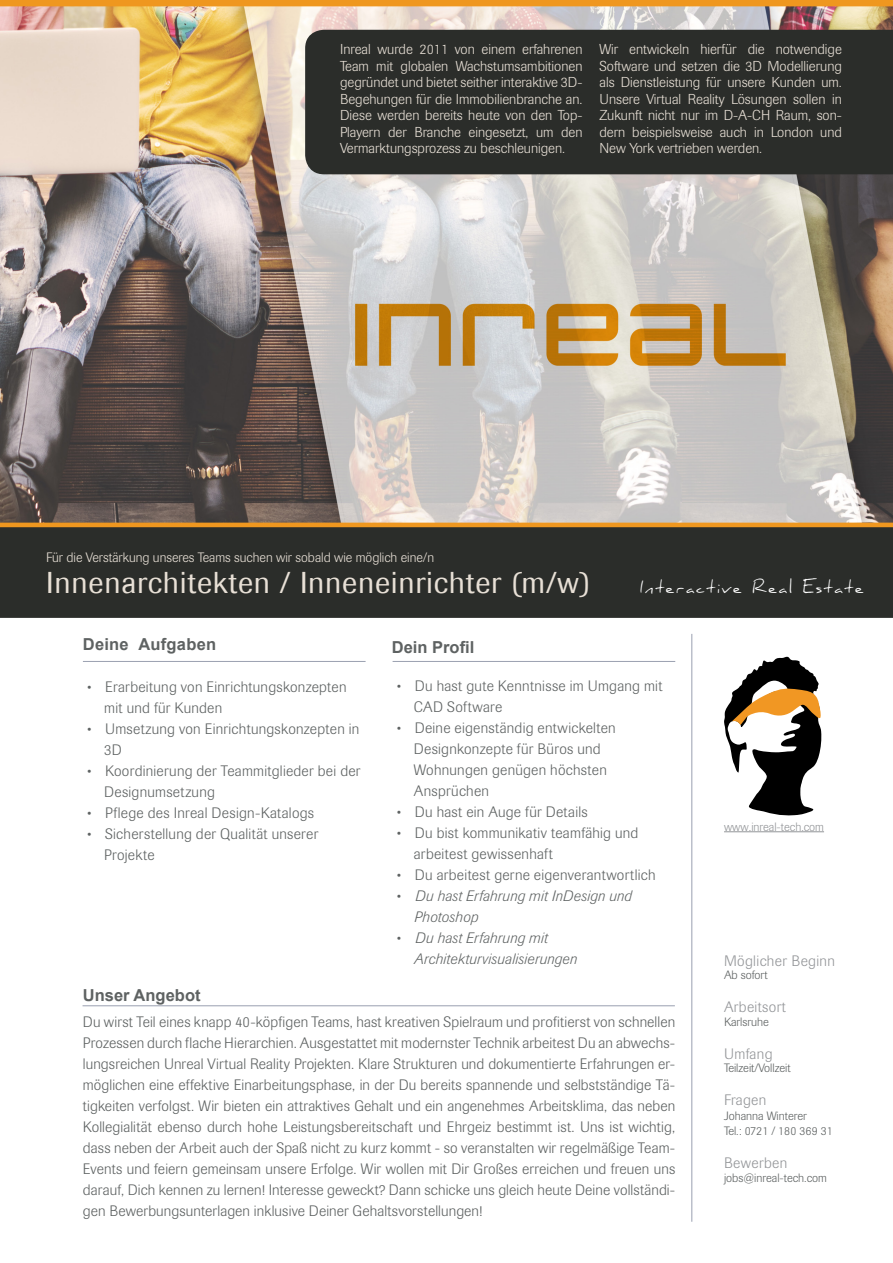
<style>
.page{position:relative;width:893px;height:1263px;background:#fff}
.page>*{position:absolute;margin:0;border:0;box-sizing:border-box;transform-origin:0 0}
.t1{font:30px "Imago";letter-spacing:.025em;color:#e8e0d6}
.t2{font:16.65px "Daniel";letter-spacing:.1em;color:#fff}
.t3{font:700 16.5px "Arial";color:#5e6262}
.t4{font:300 15px/21px "Imago";letter-spacing:.015em;color:#5e6262}
.t5{font:italic 300 15px/21px "Imago";letter-spacing:.02em;color:#5e6262}
.t6{font:300 15px "Imago";letter-spacing:.025em;color:#939598}
.t7{font:300 14.25px/16.5px "Imago";color:#e8e0d6;text-align:justify}
.t8{font:300 13.5px "Imago";color:#e8e0d6}
.t9{font:300 12px "Imago";color:#5e6262}
.t10{font:300 12px "Imago";color:#939598}
.s1{font-size:13.5px}
.s2{font-style:normal;font-size:13.5px}
</style>
<div class="page">
<img style="left:0;top:6px;width:892px;height:517px">
<hr style="left:692px;top:634px;width:1px;height:588px;background:#9aa0b0">
<hr style="left:83px;top:1005px;width:592px;height:1px;background:#9aa0b0">
<hr style="left:83px;top:661px;width:283px;height:1px;background:#9aa0b0">
<hr style="left:393px;top:661px;width:282px;height:1px;background:#9aa0b0">
<hr style="left:724px;top:831px;width:100px;height:1px;background:#939598">
<div style="left:0;top:0;width:893px;height:6px;background:#ef971f"></div>
<hr style="left:0;top:523px;width:893px;height:4px;background:#ef971f">
<div style="left:0;top:527px;width:893px;height:91px;background:#2b2d2a"></div>
<svg style="left:724px;top:656px;width:98px;height:160px"></svg>
<div style="left:305px;top:30px;width:588px;height:144px;background:#2b2d2a"></div>
<p class="t7" style="left:340px;top:42px;width:244px">Inreal wurde 2011 von einem erfahrenen Team mit globalen Wachstumsambitionen gegründet und bietet seither interaktive 3D-</p>
<p class="t7" style="left:340px;top:91px;width:244px">Begehungen für die Immobilienbranche an.<br>Diese werden bereits heute von den Top-Playern der Branche eingesetzt, um den Vermarktungsprozess zu beschleunigen.</p>
<p class="t7" style="left:599px;top:42px;width:244px">Wir entwickeln hierfür die notwendige Software und setzen die 3D Modellierung als Dienstleistung für unsere Kunden um.<br>Unsere Virtual Reality Lösungen sollen in</p>
<p class="t7" style="left:599px;top:108px;width:244px">Zukunft nicht nur im D-A-CH Raum, son&shy;dern beispielsweise auch in London und New York vertrieben werden.</p>
<p class="t8" style="left:46px;top:549px;width:389px">Für die Verstärkung unseres Teams suchen wir sobald wie möglich eine/n</p>
<p class="t1" style="left:46px;top:565px;width:545px">Innenarchitekten / Inneneinrichter (m/w)</p>
<p class="t2" style="left:640px;top:577px;width:225px">Interactive Real Estate</p>
<p class="t3" style="left:83px;top:633px;width:135px">Deine Aufgaben</p>
<p class="t4" style="left:104px;top:677px;width:244px;text-indent:-17px"><span class="s1">•</span> Erarbeitung von Einrichtungskonzepten mit und für Kunden</p>
<p class="t4" style="left:104px;top:719px;width:257px;text-indent:-17px"><span class="s1">•</span> Umsetzung von Einrichtungskonzepten in<br>3D</p>
<p class="t4" style="left:104px;top:761px;width:258px;text-indent:-17px"><span class="s1">•</span> Koordinierung der Teammitglieder bei der<br>Designumsetzung</p>
<p class="t4" style="left:87px;top:803px;width:228px"><span class="s1">•</span> Pflege des Inreal Design-Katalogs</p>
<p class="t4" style="left:104px;top:824px;width:216px;text-indent:-17px"><span class="s1">•</span> Sicherstellung der Qualität unserer<br>Projekte</p>
<p class="t3" style="left:83px;top:983px;width:119px">Unser Angebot</p>
<p class="t3" style="left:392px;top:636px;width:84px">Dein Profil</p>
<p class="t4" style="left:414px;top:675px;width:250px;text-indent:-17px"><span class="s1">•</span> Du hast gute Kenntnisse im Umgang mit<br>CAD Software</p>
<p class="t4" style="left:414px;top:717px;width:203px;text-indent:-17px"><span class="s1">•</span> Deine eigenständig entwickelten<br>Designkonzepte für Büros und<br>Wohnungen genügen höchsten<br>Ansprüchen</p>
<p class="t4" style="left:397px;top:801px;width:192px"><span class="s1">•</span> Du hast ein Auge für Details</p>
<p class="t4" style="left:414px;top:822px;width:226px;text-indent:-17px"><span class="s1">•</span> Du bist kommunikativ teamfähig und arbeitest gewissenhaft</p>
<p class="t4" style="left:397px;top:864px;width:260px"><span class="s1">•</span> Du arbeitest gerne eigenverantwortlich</p>
<p class="t5" style="left:414px;top:885px;width:219px;text-indent:-17px"><span class="s2">•</span> Du hast Erfahrung mit InDesign und<br>Photoshop</p>
<p class="t5" style="left:414px;top:927px;width:164px;text-indent:-17px"><span class="s2">•</span> Du hast Erfahrung mit<br>Architekturvisualisierungen</p>
<p class="t4" style="left:83px;top:1012px;width:594px;text-align:justify">Du wirst Teil eines knapp 40-köpfigen Teams, hast kreativen Spielraum und profitierst von schnellen Prozessen durch flache Hierarchien. Ausgestattet mit modernster Technik arbeitest Du an abwechs&shy;lungsreichen Unreal Virtual Reality Projekten. Klare Strukturen und dokumentierte Erfahrungen er&shy;möglichen eine effektive Einarbeitungsphase, in der Du bereits spannende und selbstständige Tä&shy;tigkeiten verfolgst. Wir bieten ein attraktives Gehalt und ein angenehmes Arbeitsklima, das neben Kollegialität ebenso durch hohe Leistungsbereitschaft und Ehrgeiz bestimmt ist. Uns ist wichtig, dass neben der Arbeit auch der Spaß nicht zu kurz kommt - so veranstalten wir regelmäßige Team-Events und feiern gemeinsam unsere Erfolge. Wir wollen mit Dir Großes erreichen und freuen uns darauf, Dich kennen zu lernen! Interesse geweckt? Dann schicke uns gleich heute Deine vollständi&shy;gen Bewerbungsunterlagen inklusive Deiner Gehaltsvorstellungen!</p>
<p class="t10" style="left:724px;top:820px;width:101px">www.inreal-tech.com</p>
<p class="t6" style="left:724px;top:952px;width:112px">Möglicher Beginn</p>
<p class="t9" style="left:724px;top:968px;width:45px">Ab sofort</p>
<p class="t6" style="left:724px;top:998px;width:63px">Arbeitsort</p>
<p class="t9" style="left:724px;top:1015px;width:46px">Karlsruhe</p>
<p class="t6" style="left:724px;top:1045px;width:50px">Umfang</p>
<p class="t9" style="left:724px;top:1061px;width:68px">Teilzeit/Vollzeit</p>
<p class="t6" style="left:724px;top:1091px;width:44px">Fragen</p>
<p class="t9" style="left:724px;top:1109px;width:84px">Johanna Winterer</p>
<p class="t9" style="left:724px;top:1124px;width:110px">Tel.: 0721 / 180 369 31</p>
<p class="t6" style="left:724px;top:1154px;width:65px">Bewerben</p>
<p class="t9" style="left:724px;top:1171px;width:104px">jobs@inreal-tech.com</p>
</div>
